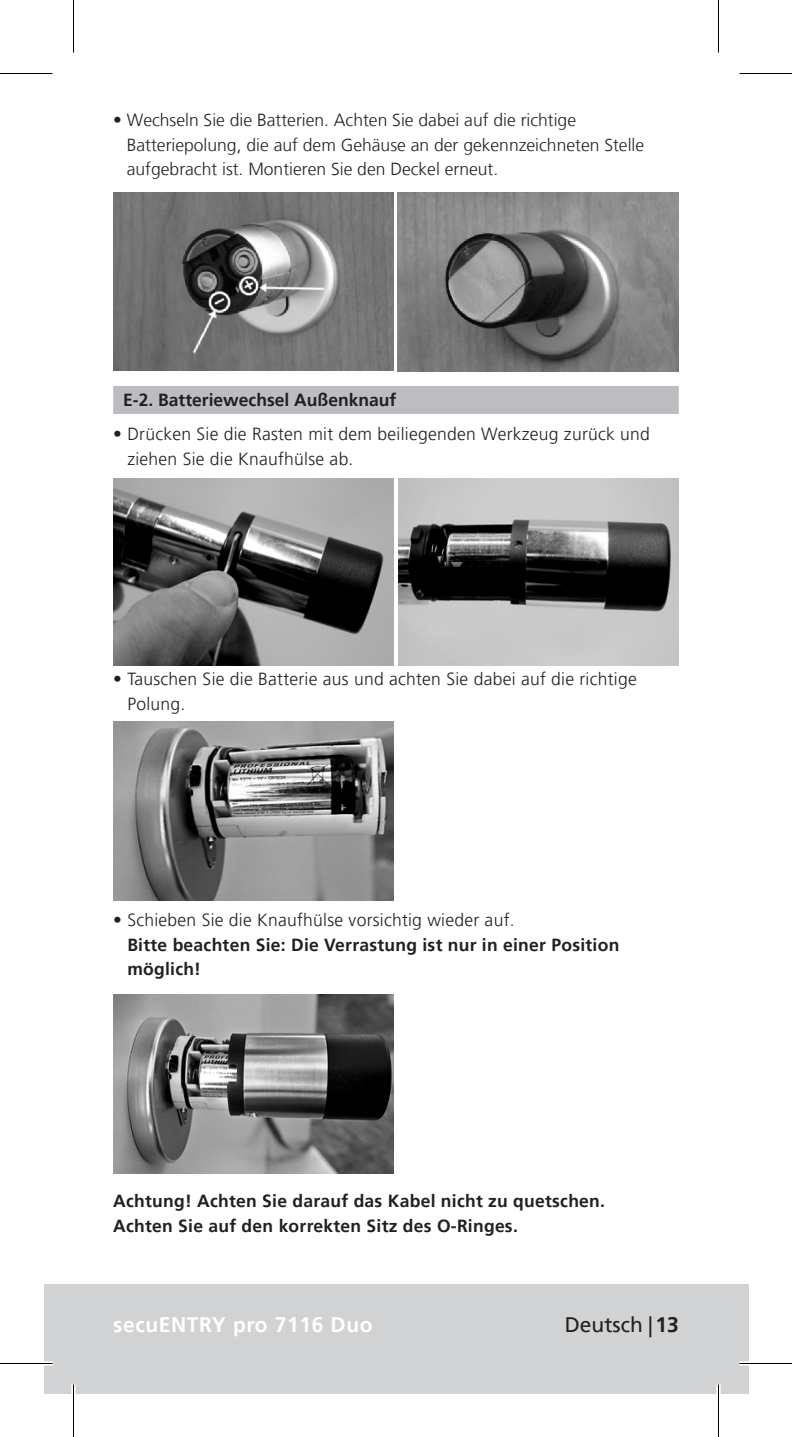
<style>
.page{position:relative;width:792px;height:1437px;background:#fff}
.page>*{position:absolute;margin:0;border:0;box-sizing:border-box;transform-origin:0 0}
.t1{font:700 21px "Frutiger LT Pro";letter-spacing:.03em;color:#fff}
.t2{font:21px "Frutiger LT Pro";color:#231f20}
.t3{font:300 17.5px/24.5px "Frutiger LT Pro";letter-spacing:.015em;color:#231f20}
.t4{font:700 17.5px/24.5px "Frutiger LT Pro";letter-spacing:.015em;color:#231f20}
.t5{font:300 17.5px/24.5px "Frutiger LT";color:#231f20}
.s1{font-weight:700}
</style>
<div class="page">
<div style="left:113px;top:386px;width:566px;height:28px;background:#bcbdc0"></div>
<img style="left:398px;top:192px;width:281px;height:179px">
<img style="left:113px;top:192px;width:280px;height:178px">
<img style="left:113px;top:478px;width:280px;height:187px">
<img style="left:398px;top:478px;width:281px;height:187px">
<img style="left:113px;top:722px;width:280px;height:178px">
<img style="left:113px;top:995px;width:280px;height:178px">
<div style="left:44px;top:1284px;width:704px;height:109px;background:#d1d2d4"></div>
<hr style="left:0;top:1361px;width:52px;height:4px;background:#fff">
<hr style="left:739px;top:1361px;width:53px;height:4px;background:#fff">
<div style="left:71px;top:1384px;width:5px;height:53px;background:#fff"></div>
<div style="left:716px;top:1384px;width:5px;height:53px;background:#fff"></div>
<hr style="left:0;top:73px;width:52px;height:1px;background:#000">
<hr style="left:739px;top:73px;width:53px;height:1px;background:#000">
<hr style="left:0;top:1363px;width:52px;height:1px;background:#000">
<hr style="left:739px;top:1363px;width:53px;height:1px;background:#000">
<hr style="left:73px;top:0;width:1px;height:53px;background:#000">
<hr style="left:73px;top:1384px;width:1px;height:53px;background:#000">
<hr style="left:718px;top:0;width:1px;height:53px;background:#000">
<hr style="left:718px;top:1384px;width:1px;height:53px;background:#000">
<p class="t5" style="left:127px;top:108px;width:519px;text-indent:-14px">• Wechseln Sie die Batterien. Achten Sie dabei auf die richtige<br>Batteriepolung, die auf dem Gehäuse an der gekennzeichneten Stelle aufgebracht ist. Montieren Sie den Deckel erneut.</p>
<p class="t4" style="left:123px;top:387px;width:275px">E-2. Batteriewechsel Außenknauf</p>
<p class="t3" style="left:127px;top:422px;width:524px;text-indent:-14px">• Drücken Sie die Rasten mit dem beiliegenden Werkzeug zurück und ziehen Sie die Knaufhülse ab.</p>
<p class="t3" style="left:127px;top:667px;width:511px;text-indent:-14px">• Tauschen Sie die Batterie aus und achten Sie dabei auf die richtige<br>Polung.</p>
<p class="t3" style="left:113px;top:908px;width:403px">• Schieben Sie die Knaufhülse vorsichtig wieder auf.</p>
<p class="t4" style="left:127px;top:932px;width:494px">Bitte beachten Sie: Die Verrastung ist nur in einer Position möglich!</p>
<p class="t4" style="left:113px;top:1189px;width:493px">Achtung! Achten Sie darauf das Kabel nicht zu quetschen.<br>Achten Sie auf den korrekten Sitz des O-Ringes.</p>
<p class="t1" style="left:113px;top:1312px;width:261px">secuENTRY pro 7116 Duo</p>
<p class="t2" style="left:565px;top:1312px;width:116px">Deutsch |<span class="s1">13</span></p>
</div>
